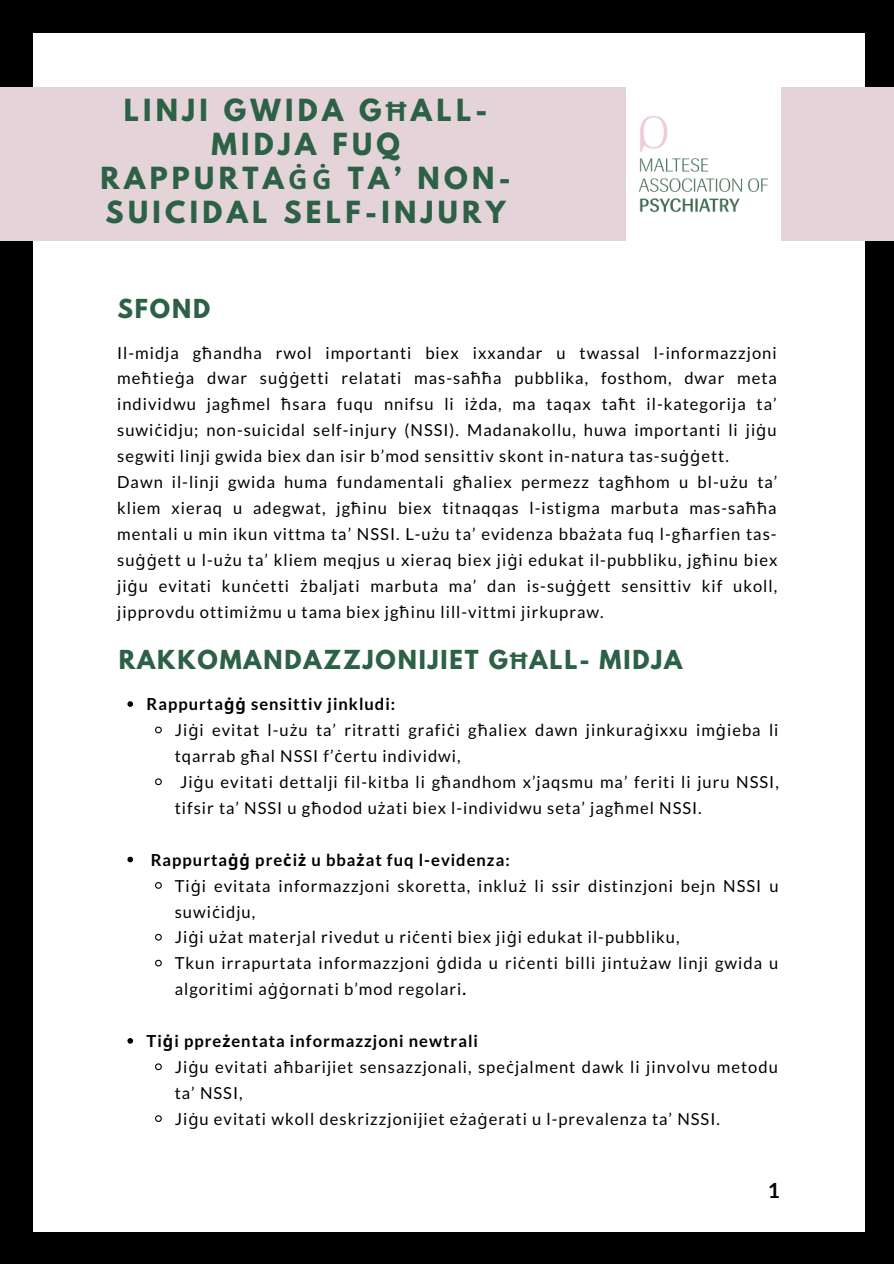
<style>
.page{position:relative;width:894px;height:1264px;background:#fff}
.page>*{position:absolute;margin:0;border:0;box-sizing:border-box;transform-origin:0 0}
.t1{font:700 27px/33.8px "League Spartan";letter-spacing:.16em;color:#2d6145;text-align:center}
.t2{font:700 23.25px "League Spartan";letter-spacing:.08em;color:#2d6145}
.t3{font:700 20.7px "Lato";color:#000}
.t4{font:16.5px/26px "Lato";letter-spacing:.06em;color:#000}
.t5{font:700 16.5px "Lato";letter-spacing:.06em;color:#000}
.s1{font-family:"Noto Sans"}
.s2{font-weight:700}
</style>
<div class="page">
<div style="left:0;top:0;width:893px;height:1263px;background:#000"></div>
<div style="left:34px;top:33px;width:830px;height:1198px;background:#fff"></div>
<svg style="left:127px;top:701px;width:6px;height:6px"></svg>
<svg style="left:155px;top:726px;width:7px;height:8px"></svg>
<svg style="left:155px;top:778px;width:7px;height:8px"></svg>
<svg style="left:127px;top:856px;width:6px;height:6px"></svg>
<svg style="left:155px;top:882px;width:7px;height:7px"></svg>
<svg style="left:155px;top:933px;width:7px;height:8px"></svg>
<svg style="left:155px;top:959px;width:7px;height:8px"></svg>
<svg style="left:127px;top:1038px;width:6px;height:5px"></svg>
<svg style="left:155px;top:1063px;width:7px;height:7px"></svg>
<svg style="left:155px;top:1115px;width:7px;height:7px"></svg>
<div style="left:0;top:87px;width:893px;height:154px;background:#e4d3d9"></div>
<img style="left:626px;top:87px;width:153px;height:154px">
<p class="t1" style="left:100px;top:97px;width:411px">LINJI GWIDA G<span class="s1">Ħ</span>ALL-<br>MIDJA FUQ<br>RAPPURTA<span class="s1">ĠĠ</span> TA’ NON-<br>SUICIDAL SELF-INJURY</p>
<p class="t2" style="left:117px;top:296px;width:94px">SFOND</p>
<p class="t4" style="left:117px;top:339px;width:661px;text-align:justify">Il-midja g<span class="s1">ħ</span>andha rwol importanti biex ixxandar u twassal l-informazzjoni me<span class="s1">ħ</span>tie<span class="s1">ġ</span>a dwar su<span class="s1">ġġ</span>etti relatati mas-sa<span class="s1">ħħ</span>a pubblika, fosthom, dwar meta individwu jag<span class="s1">ħ</span>mel <span class="s1">ħ</span>sara fuqu nnifsu li i<span class="s1">ż</span>da, ma taqax ta<span class="s1">ħ</span>t il-kategorija ta’ suwi<span class="s1">ċ</span>idju; non-suicidal self-injury (NSSI). Madanakollu, huwa importanti li ji<span class="s1">ġ</span>u segwiti linji gwida biex dan isir b’mod sensittiv skont in-natura tas-su<span class="s1">ġġ</span>ett.</p>
<p class="t4" style="left:117px;top:468px;width:661px;text-align:justify">Dawn il-linji gwida huma fundamentali g<span class="s1">ħ</span>aliex permezz tag<span class="s1">ħ</span>hom u bl-u<span class="s1">ż</span>u ta’ kliem xieraq u adegwat, jg<span class="s1">ħ</span>inu biex titnaqqas l-istigma marbuta mas-sa<span class="s1">ħħ</span>a mentali u min ikun vittma ta’ NSSI. L-u<span class="s1">ż</span>u ta’ evidenza bba<span class="s1">ż</span>ata fuq l-g<span class="s1">ħ</span>arfien tas&shy;su<span class="s1">ġġ</span>ett u l-u<span class="s1">ż</span>u ta’ kliem meqjus u xieraq biex ji<span class="s1">ġ</span>i edukat il-pubbliku, jg<span class="s1">ħ</span>inu biex ji<span class="s1">ġ</span>u evitati kun<span class="s1">ċ</span>etti <span class="s1">ż</span>baljati marbuta ma’ dan is-su<span class="s1">ġġ</span>ett sensittiv kif ukoll, jipprovdu ottimi<span class="s1">ż</span>mu u tama biex jg<span class="s1">ħ</span>inu lill-vittmi jirkupraw.</p>
<p class="t2" style="left:119px;top:648px;width:565px">RAKKOMANDAZZJONIJIET G<span class="s1">Ħ</span>ALL- MIDJA</p>
<p class="t5" style="left:146px;top:694px;width:250px">Rappurta<span class="s1">ġġ</span> sensittiv jinkludi:</p>
<p class="t4" style="left:175px;top:716px;width:605px">Ji<span class="s1">ġ</span>i evitat l-u<span class="s1">ż</span>u ta’ ritratti grafi<span class="s1">ċ</span>i g<span class="s1">ħ</span>aliex dawn jinkura<span class="s1">ġ</span>ixxu im<span class="s1">ġ</span>ieba li tqarrab g<span class="s1">ħ</span>al NSSI f’<span class="s1">ċ</span>ertu individwi,</p>
<p class="t4" style="left:175px;top:768px;width:605px;text-indent:5px">Ji<span class="s1">ġ</span>u evitati dettalji fil-kitba li g<span class="s1">ħ</span>andhom x’jaqsmu ma’ feriti li juru NSSI, tifsir ta’ NSSI u g<span class="s1">ħ</span>odod u<span class="s1">ż</span>ati biex l-individwu seta’ jag<span class="s1">ħ</span>mel NSSI.</p>
<p class="t5" style="left:151px;top:849px;width:360px">Rappurta<span class="s1">ġġ</span> pre<span class="s1">ċ</span>i<span class="s1">ż</span> u bba<span class="s1">ż</span>at fuq l-evidenza:</p>
<p class="t4" style="left:175px;top:872px;width:605px">Ti<span class="s1">ġ</span>i evitata informazzjoni skoretta, inklu<span class="s1">ż</span> li ssir distinzjoni bejn NSSI u suwi<span class="s1">ċ</span>idju,</p>
<p class="t4" style="left:175px;top:924px;width:506px">Ji<span class="s1">ġ</span>i u<span class="s1">ż</span>at materjal rivedut u ri<span class="s1">ċ</span>enti biex ji<span class="s1">ġ</span>i edukat il-pubbliku,</p>
<p class="t4" style="left:175px;top:950px;width:605px">Tkun irrapurtata informazzjoni <span class="s1">ġ</span>dida u ri<span class="s1">ċ</span>enti billi jintu<span class="s1">ż</span>aw linji gwida u algoritimi a<span class="s1">ġġ</span>ornati b’mod regolari<span class="s2">.</span></p>
<p class="t5" style="left:146px;top:1030px;width:333px">Ti<span class="s1">ġ</span>i ppre<span class="s1">ż</span>entata informazzjoni newtrali</p>
<p class="t4" style="left:175px;top:1053px;width:604px">Ji<span class="s1">ġ</span>u evitati a<span class="s1">ħ</span>barijiet sensazzjonali, spe<span class="s1">ċ</span>jalment dawk li jinvolvu metodu ta’ NSSI,</p>
<p class="t4" style="left:175px;top:1105px;width:546px">Ji<span class="s1">ġ</span>u evitati wkoll deskrizzjonijiet e<span class="s1">ż</span>a<span class="s1">ġ</span>erati u l-prevalenza ta’ NSSI.</p>
<p class="t3" style="left:767px;top:1177px;width:14px">1</p>
</div>
